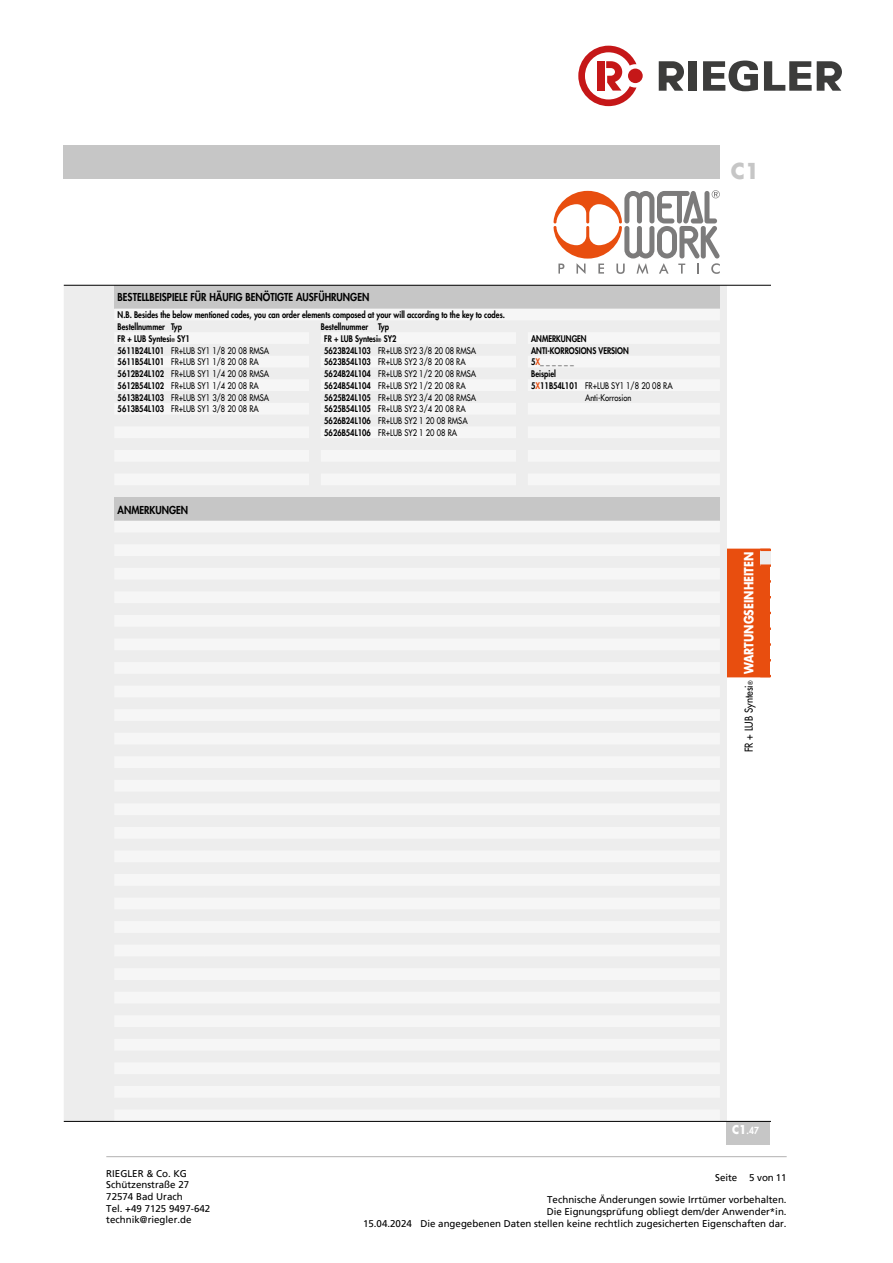
<style>
.page{position:relative;width:893px;height:1263px;background:#fff}
.page>*{position:absolute;margin:0;border:0;box-sizing:border-box;transform-origin:0 0}
.t1{font:700 21.3px "Futura Std";color:#c6c6c6}
.t2{font:700 12.45px "Futura Std";color:#fff;scale:.85 1}
.t3{font:800 10.65px "Futura Std";color:#000;scale:.9 1}
.t4{font:500 10.65px "Futura Std";color:#000;scale:.9 1}
.t5{font:9.75px/11.7px "Frutiger LT Pro";color:#000}
.t6{font:800 9.45px "Futura Std";color:#fff;scale:.9 1}
.t7{font:500 8.85px/11.9px "Futura Std";color:#000;scale:.85 1}
.t8{font:800 8.85px/11.9px "Futura Std";color:#000;scale:.85 1}
.s1{font-size:5.1px}
.s2{font-weight:800}
.s3{color:#e84e0f}
.s4{font-weight:800;color:#e84e0f}
.s5{font-size:6.15px}
.s6{font-weight:700;font-size:11.85px}
</style>
<div class="page">
<svg style="left:659px;top:61px;width:25px;height:30px"></svg>
<div style="left:689px;top:61px;width:8px;height:30px;background:#3c3c3b"></div>
<svg style="left:703px;top:61px;width:55px;height:30px"></svg>
<svg style="left:764px;top:61px;width:78px;height:30px"></svg>
<svg style="left:578px;top:46px;width:58px;height:60px"></svg>
<div style="left:628px;top:69px;width:15px;height:14px;background:#c51718;border-radius:50%"></div>
<hr style="left:106px;top:1156px;width:681px;height:1px;background:#b3b2b2">
<div style="left:727px;top:1121px;width:43px;height:24px;background:#c6c6c6"></div>
<div style="left:64px;top:145px;width:656px;height:34px;background:#c6c6c6"></div>
<svg style="left:553px;top:190px;width:167px;height:84px"></svg>
<div style="left:727px;top:548px;width:43px;height:131px;background:#e84e0f"></div>
<hr style="left:727px;top:546px;width:43px;height:3px;background:#fff">
<hr style="left:727px;top:677px;width:43px;height:3px;background:#fff">
<div style="left:760px;top:550px;width:10px;height:16px;background:#ededed"></div>
<svg style="left:760px;top:564px;width:10px;height:2px"></svg>
<div style="left:64px;top:285px;width:663px;height:836px;background:#ededed"></div>
<div style="left:114px;top:497px;width:606px;height:24px;background:#c6c6c6"></div>
<hr style="left:64px;top:1121px;width:706px;height:1px;background:#000">
<div style="left:114px;top:285px;width:606px;height:24px;background:#c6c6c6"></div>
<hr style="left:64px;top:285px;width:706px;height:1px;background:#000">
<p class="t3" style="left:118px;top:291px;width:281px">BESTELLBEISPIELE FÜR HÄUFIG BENÖTIGTE AUSFÜHRUNGEN</p>
<p class="t8" style="left:118px;top:309px;width:457px">N.B. Besides the below mentioned codes, you can order elements composed at your will according to the key to codes.<br>Bestellnummer Typ</p>
<p class="t8" style="left:321px;top:321px;width:82px">Bestellnummer Typ</p>
<p class="t8" style="left:118px;top:333px;width:86px">FR + LUB Syntesi<span class="s1">®</span> SY1</p>
<p class="t8" style="left:324px;top:333px;width:87px">FR + LUB Syntesi<span class="s1">®</span> SY2</p>
<p class="t8" style="left:531px;top:333px;width:67px">ANMERKUNGEN</p>
<p class="t7" style="left:118px;top:344px;width:180px"><span class="s2">5611B24L101</span> FR+LUB SY1 1/8 20 08 RMSA</p>
<p class="t7" style="left:324px;top:344px;width:180px"><span class="s2">5623B24L103</span> FR+LUB SY2 3/8 20 08 RMSA</p>
<p class="t8" style="left:531px;top:344px;width:116px">ANTI-KORROSIONS VERSION</p>
<p class="t7" style="left:118px;top:356px;width:168px"><span class="s2">5611B54L101</span> FR+LUB SY1 1/8 20 08 RA</p>
<p class="t7" style="left:324px;top:356px;width:168px"><span class="s2">5623B54L103</span> FR+LUB SY2 3/8 20 08 RA</p>
<p class="t8" style="left:531px;top:356px;width:52px">5<span class="s3">X</span>_ _ _ _ _ _</p>
<p class="t7" style="left:118px;top:368px;width:180px"><span class="s2">5612B24L102</span> FR+LUB SY1 1/4 20 08 RMSA</p>
<p class="t7" style="left:324px;top:368px;width:180px"><span class="s2">5624B24L104</span> FR+LUB SY2 1/2 20 08 RMSA</p>
<p class="t8" style="left:531px;top:368px;width:31px">Beispiel</p>
<p class="t7" style="left:118px;top:380px;width:168px"><span class="s2">5612B54L102</span> FR+LUB SY1 1/4 20 08 RA</p>
<p class="t7" style="left:324px;top:380px;width:168px"><span class="s2">5624B54L104</span> FR+LUB SY2 1/2 20 08 RA</p>
<p class="t7" style="left:531px;top:380px;width:168px"><span class="s2">5</span><span class="s4">X</span><span class="s2">11B54L101</span> FR+LUB SY1 1/8 20 08 RA</p>
<p class="t7" style="left:118px;top:391px;width:180px"><span class="s2">5613B24L103</span> FR+LUB SY1 3/8 20 08 RMSA</p>
<p class="t7" style="left:324px;top:391px;width:180px"><span class="s2">5625B24L105</span> FR+LUB SY2 3/4 20 08 RMSA</p>
<p class="t7" style="left:585px;top:391px;width:56px">Anti-Korrosion</p>
<p class="t7" style="left:118px;top:403px;width:168px"><span class="s2">5613B54L103</span> FR+LUB SY1 3/8 20 08 RA</p>
<p class="t7" style="left:324px;top:403px;width:170px"><span class="s2">5625B54L105</span> FR+LUB SY2 3/4 20 08 RA<br><span class="s2">5626B24L106</span> FR+LUB SY2 1 20 08 RMSA<br><span class="s2">5626B54L106</span> FR+LUB SY2 1 20 08 RA</p>
<p class="t3" style="left:118px;top:503px;width:80px">ANMERKUNGEN</p>
<h1 class="t1" style="left:731px;top:157px;width:30px">C1</h1>
<h2 class="t2" style="left:741px;top:674px;width:145px;rotate:-90deg">WARTUNGSEINHEITEN</h2>
<p class="t4" style="left:742px;top:752px;width:81px;rotate:-90deg">FR + LUB Syntesi<span class="s5">®</span></p>
<p class="t6" style="left:732px;top:1125px;width:31px"><span class="s6">C1</span>.47</p>
<p class="t5" style="left:106px;top:1167px;width:105px">RIEGLER &amp; Co. KG<br>Schützenstraße 27<br>72574 Bad Urach<br>Tel. +49 7125 9497-642 technik@riegler.de</p>
<p class="t5" style="left:363px;top:1217px;width:50px">15.04.2024</p>
<p class="t5" style="left:715px;top:1172px;width:73px">Seite 5 von 11</p>
<p class="t5" style="left:420px;top:1194px;width:368px;text-align:right">Technische Änderungen sowie Irrtümer vorbehalten.<br>Die Eignungsprüfung obliegt dem/der Anwender*in.<br>Die angegebenen Daten stellen keine rechtlich zugesicherten Eigenschaften dar.</p>
</div>
